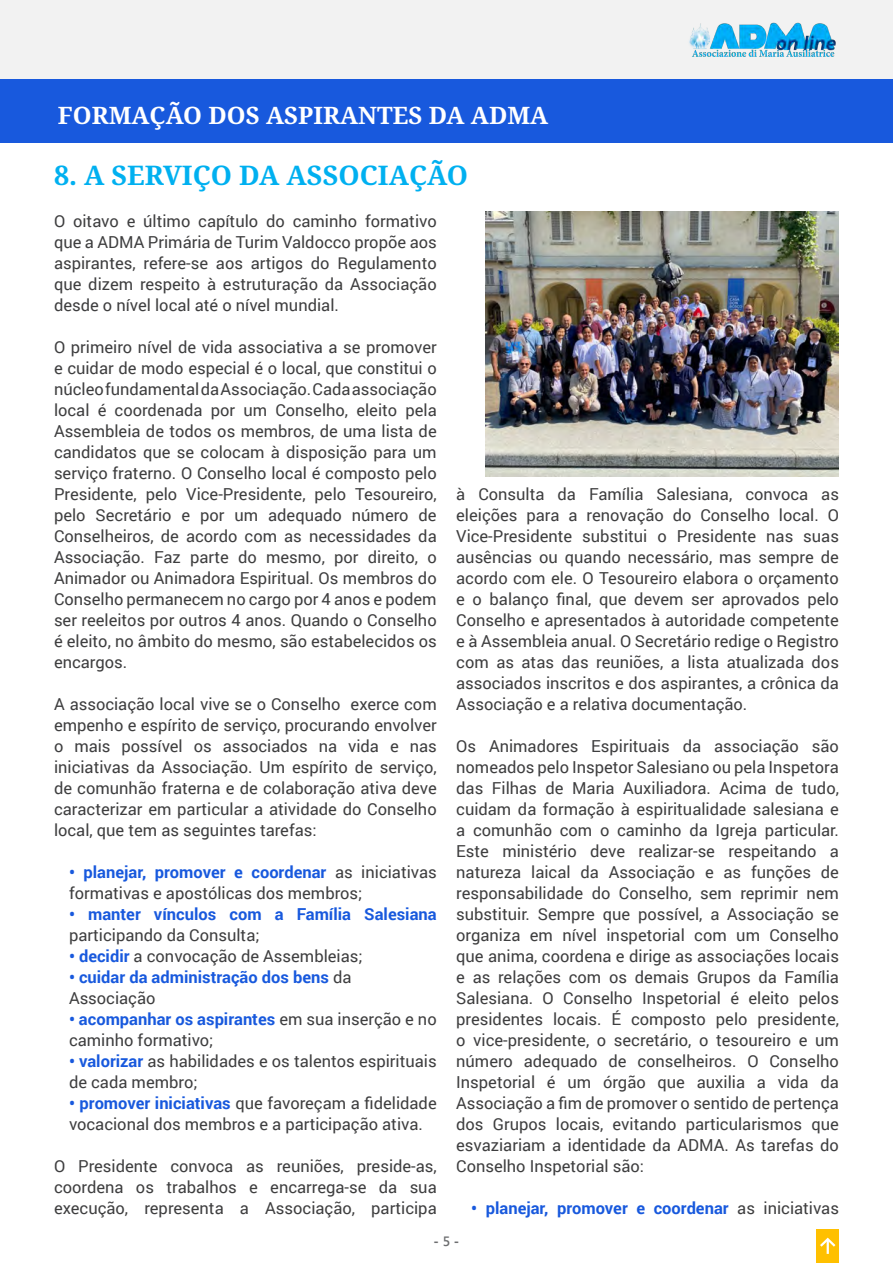
<style>
.page{position:relative;width:893px;height:1263px;background:#fff}
.page>*{position:absolute;margin:0;border:0;box-sizing:border-box;transform-origin:0 0}
.t1{font:700 27px "Noto Serif";color:#00b0f0}
.t2{font:700 24px "Noto Serif";color:#fff}
.t3{font:16.5px/21px "Roboto";color:#3e3e3f;text-align:justify}
.t4{font:700 16.5px/21px "Roboto";color:#1859dd}
.t5{font:700 13.5px "Segoe UI";color:#6d6e70}
.s1{font-weight:700;color:#1859dd}
.s2{font-weight:400;color:#3e3e3f}
.s3{font-weight:600}
</style>
<div class="page">
<div style="left:0;top:0;width:893px;height:80px;background:#f2f2f2"></div>
<img style="left:689px;top:22px;width:147px;height:35px">
<div style="left:816px;top:1229px;width:23px;height:34px;background:#ffc000"></div>
<svg style="left:820px;top:1237px;width:16px;height:17px"></svg>
<div style="left:0;top:80px;width:893px;height:62px;background:#1859dd"></div>
<img style="left:485px;top:212px;width:354px;height:265px">
<p class="t2" style="left:58px;top:98px;width:492px">FORMAÇÃO DOS ASPIRANTES DA ADMA</p>
<p class="t1" style="left:54px;top:156px;width:416px">8. A SERVIÇO DA ASSOCIAÇÃO</p>
<p class="t3" style="left:54px;top:210px;width:384px">O oitavo e último capítulo do caminho formativo que a ADMA Primária de Turim Valdocco propõe aos aspirantes, refere-se aos artigos do Regulamento que dizem respeito à estruturação da Associação desde o nível local até o nível mundial.</p>
<p class="t3" style="left:54px;top:336px;width:384px">O primeiro nível de vida associativa a se promover e cuidar de modo especial é o local, que constitui o núcleo fundamental da Associação. Cada associação local é coordenada por um Conselho, eleito pela Assembleia de todos os membros, de uma lista de candidatos que se colocam à disposição para um serviço fraterno. O Conselho local é composto pelo Presidente, pelo Vice-Presidente, pelo Tesoureiro, pelo Secretário e por um adequado número de Conselheiros, de acordo com as necessidades da Associação. Faz parte do mesmo, por direito, o Animador ou Animadora Espiritual. Os membros do Conselho permanecem no cargo por 4 anos e podem ser reeleitos por outros 4 anos. Quando o Conselho é eleito, no âmbito do mesmo, são estabelecidos os encargos.</p>
<p class="t3" style="left:54px;top:693px;width:384px">A associação local vive se o Conselho exerce com empenho e espírito de serviço, procurando envolver o mais possível os associados na vida e nas iniciativas da Associação. Um espírito de serviço, de comunhão fraterna e de colaboração ativa deve caracterizar em particular a atividade do Conselho local, que tem as seguintes tarefas:</p>
<p class="t3" style="left:69px;top:861px;width:369px"><span class="s1">• planejar, promover e coordenar</span> as iniciativas formativas e apostólicas dos membros;</p>
<p class="t4" style="left:69px;top:903px;width:369px">• manter vínculos com a Família Salesiana <span class="s2">participando da Consulta;</span></p>
<p class="t3" style="left:69px;top:945px;width:295px"><span class="s1">• decidir</span> a convocação de Assembleias;</p>
<p class="t4" style="left:69px;top:966px;width:284px">• cuidar da administração dos bens <span class="s2">da<br>Associação</span></p>
<p class="t3" style="left:69px;top:1008px;width:369px"><span class="s1">• acompanhar os aspirantes</span> em sua inserção e no caminho formativo;</p>
<p class="t3" style="left:69px;top:1050px;width:369px"><span class="s1">• valorizar</span> as habilidades e os talentos espirituais de cada membro;</p>
<p class="t3" style="left:69px;top:1092px;width:369px"><span class="s1">• promover iniciativas</span> que favoreçam a fidelidade vocacional dos membros e a participação ativa.</p>
<p class="t3" style="left:54px;top:1155px;width:384px">O Presidente convoca as reuniões, preside-as, coordena os trabalhos e encarrega-se da sua execução, representa a Associação, participa</p>
<p class="t3" style="left:456px;top:483px;width:384px">à Consulta da Família Salesiana, convoca as eleições para a renovação do Conselho local. O Vice-Presidente substitui o Presidente nas suas ausências ou quando necessário, mas sempre de acordo com ele. O Tesoureiro elabora o orçamento e o balanço final, que devem ser aprovados pelo Conselho e apresentados à autoridade competente e à Assembleia anual. O Secretário redige o Registro com as atas das reuniões, a lista atualizada dos associados inscritos e dos aspirantes, a crônica da Associação e a relativa documentação.</p>
<p class="t3" style="left:456px;top:735px;width:384px">Os Animadores Espirituais da associação são nomeados pelo Inspetor Salesiano ou pela Inspetora das Filhas de Maria Auxiliadora. Acima de tudo, cuidam da formação à espiritualidade salesiana e a comunhão com o caminho da Igreja particular.<br>Este ministério deve realizar-se respeitando a natureza laical da Associação e as funções de responsabilidade do Conselho, sem reprimir nem substituir. Sempre que possível, a Associação se organiza em nível inspetorial com um Conselho que anima, coordena e dirige as associações locais e as relações com os demais Grupos da Família Salesiana. O Conselho Inspetorial é eleito pelos presidentes locais. É composto pelo presidente, o vice-presidente, o secretário, o tesoureiro e um número adequado de conselheiros. O Conselho Inspetorial é um órgão que auxilia a vida da Associação a fim de promover o sentido de pertença dos Grupos locais, evitando particularismos que esvaziariam a identidade da ADMA. As tarefas do Conselho Inspetorial são:</p>
<p class="t4" style="left:471px;top:1197px;width:369px">• planejar, promover e coordenar <span class="s2">as iniciativas</span></p>
<p class="t5" style="left:434px;top:1229px;width:27px">- <span class="s3">5</span> -</p>
</div>
